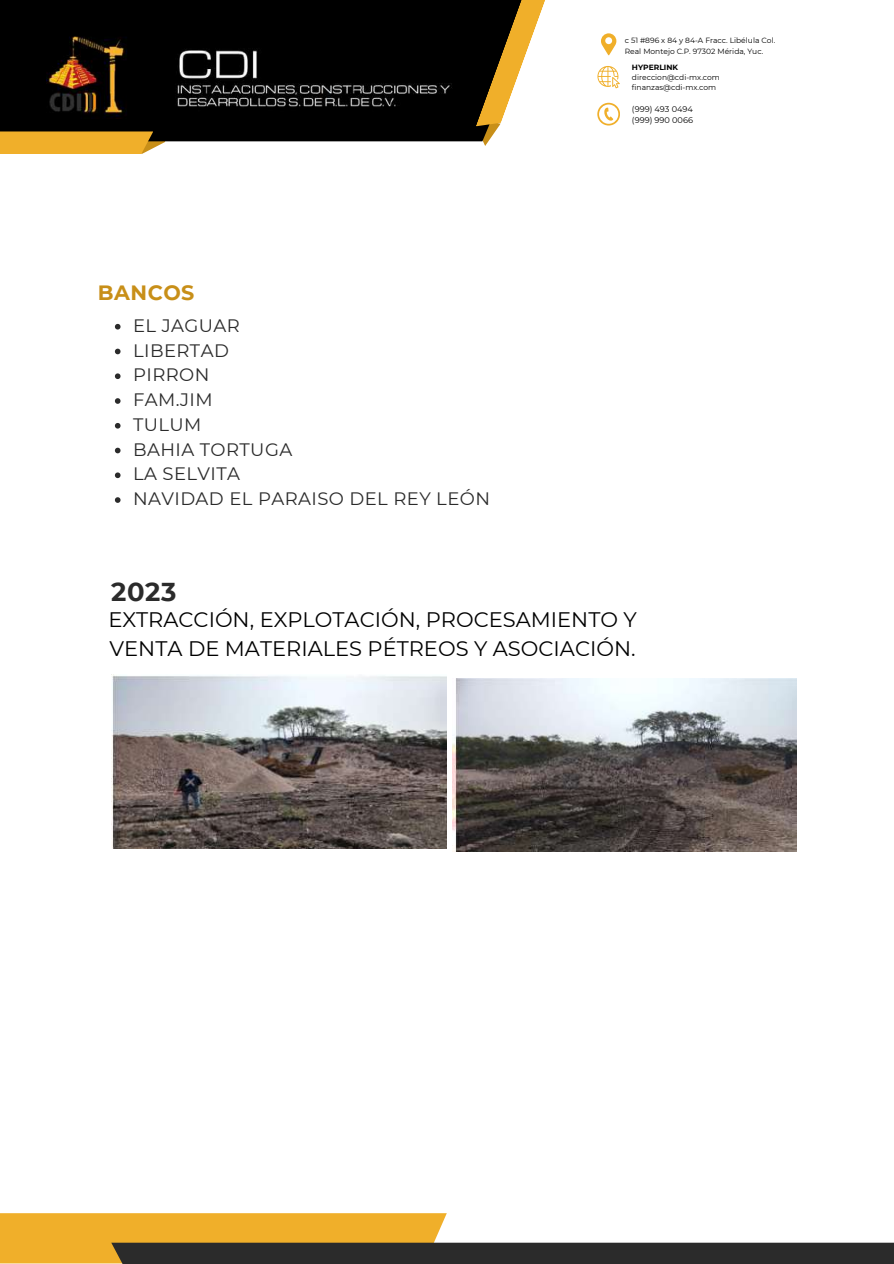
<style>
.page{position:relative;width:894px;height:1264px;background:#fff}
.page>*{position:absolute;margin:0;border:0;box-sizing:border-box;transform-origin:0 0}
.t1{font:700 25.8px "Montserrat";color:#2b2b2b}
.t2{font:21px/29.2px "Montserrat";color:#000}
.t3{font:700 20.7px "Montserrat";letter-spacing:.025em;color:#c88f18}
.t4{font:18px/24.8px "Montserrat";letter-spacing:.025em;color:#2b2b2b}
.t5{font:8.25px/10.9px "Montserrat";color:#000}
.t6{font:7.5px/10.5px "Montserrat";color:#000}
.t7{font:700 7.5px "Montserrat";color:#000}
</style>
<div class="page">
<div style="left:0;top:0;width:473px;height:141px;background:#000"></div>
<svg style="left:0;top:127px;width:166px;height:27px;background:#bf8d28"></svg>
<div style="left:0;top:1213px;width:446px;height:50px;background:#f0af2a"></div>
<div style="left:111px;top:1242px;width:782px;height:21px;background:#2b2b2b"></div>
<img style="left:46px;top:26px;width:84px;height:92px">
<img style="left:169px;top:42px;width:295px;height:72px">
<svg style="left:473px;top:0;width:146px;height:146px"></svg>
<img style="left:111px;top:674px;width:335px;height:174px">
<img style="left:452px;top:678px;width:344px;height:173px">
<svg style="left:115px;top:324px;width:5px;height:5px"></svg>
<svg style="left:115px;top:348px;width:5px;height:6px"></svg>
<svg style="left:115px;top:373px;width:5px;height:6px"></svg>
<svg style="left:115px;top:398px;width:5px;height:6px"></svg>
<svg style="left:115px;top:423px;width:5px;height:5px"></svg>
<svg style="left:115px;top:447px;width:5px;height:6px"></svg>
<svg style="left:115px;top:472px;width:5px;height:6px"></svg>
<svg style="left:115px;top:497px;width:5px;height:6px"></svg>
<h3 class="t3" style="left:98px;top:279px;width:98px">BANCOS</h3>
<h3 class="t4" style="left:133px;top:313px;width:358px">EL JAGUAR<br>LIBERTAD<br>PIRRON<br>FAM.JIM<br>TULUM<br>BAHIA TORTUGA<br>LA SELVITA<br>NAVIDAD EL PARAISO DEL REY LEÓN</h3>
<h1 class="t1" style="left:111px;top:576px;width:67px">2023</h1>
<p class="t6" style="left:624px;top:35px;width:152px">c 51 #896 x 84 y 84-A Fracc. Libélula Col.<br>Real Montejo C.P. 97302 Mérida, Yuc.</p>
<p class="t7" style="left:631px;top:62px;width:48px">HYPERLINK</p>
<p class="t6" style="left:631px;top:72px;width:89px;line-height:10.1px">direccion@cdi-mx.com finanzas@cdi-mx.com</p>
<p class="t5" style="left:631px;top:104px;width:63px">(999) 493 0494 (999) 990 0066</p>
<h2 class="t2" style="left:108px;top:604px;width:530px">EXTRACCIÓN, EXPLOTACIÓN, PROCESAMIENTO Y<br>VENTA DE MATERIALES PÉTREOS Y ASOCIACIÓN.</h2>
</div>
